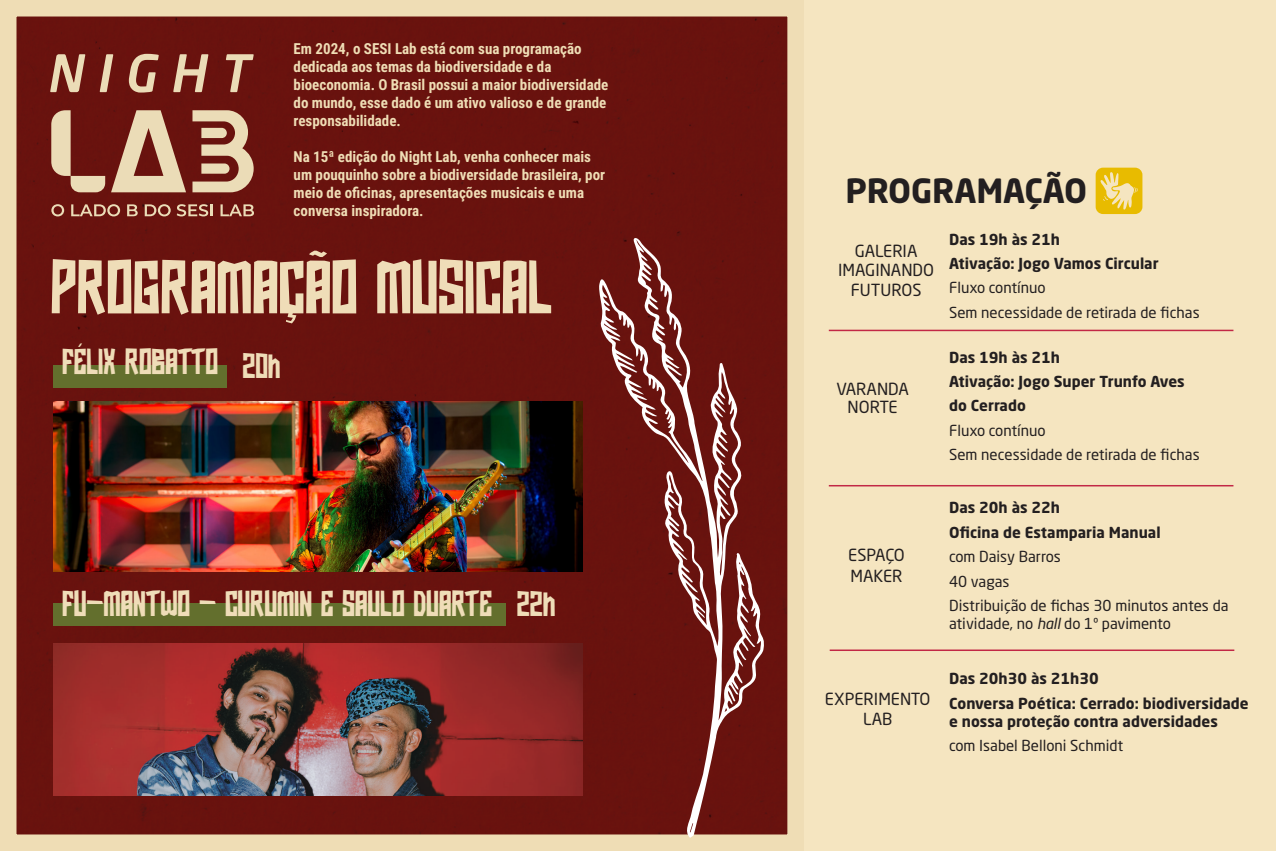
<style>
.page{position:relative;width:1276px;height:851px;background:#fff}
.page>*{position:absolute;margin:0;border:0;box-sizing:border-box;transform-origin:0 0}
.t1{font:75px "The Wild Bunch";letter-spacing:-.005em;color:#efddb8}
.t2{font:36px "The Wild Bunch";letter-spacing:-.005em;color:#efddb8}
.t3{font:700 33px "Neo Sans Pro";letter-spacing:-.005em;color:#231f20}
.t4{font:16.5px/19.5px "Neo Sans Pro";color:#231f20;text-align:center}
.t5{font:700 15px/18px "Roboto Condensed";color:#efddb5}
.t6{font:700 15px/18px "Neo Sans Pro";color:#231f20}
.t7{font:15px/18px "Neo Sans Pro";color:#231f20}
.s1{font-family:"Neo Sans Std";font-style:italic}
</style>
<div class="page">
<img style="left:17px;top:0;width:1259px;height:850px">
<div style="left:53px;top:603px;width:452px;height:22px;background:#636f2d"></div>
<div style="left:53px;top:365px;width:174px;height:23px;background:#636f2d"></div>
<div style="left:0;top:0;width:804px;height:850px;border:16px solid #efddb5"></div>
<svg style="left:50px;top:54px;width:35px;height:38px"></svg>
<svg style="left:100px;top:54px;width:13px;height:38px"></svg>
<svg style="left:129px;top:54px;width:30px;height:38px"></svg>
<svg style="left:173px;top:54px;width:35px;height:38px"></svg>
<svg style="left:226px;top:54px;width:28px;height:38px"></svg>
<svg style="left:51px;top:110px;width:54px;height:82px;background:#9a604f"></svg>
<svg style="left:111px;top:110px;width:75px;height:82px;background:#af7f69"></svg>
<svg style="left:192px;top:110px;width:62px;height:82px;background:#b1836c"></svg>
<svg style="left:51px;top:204px;width:13px;height:12px"></svg>
<svg style="left:71px;top:204px;width:49px;height:12px"></svg>
<svg style="left:127px;top:204px;width:11px;height:12px"></svg>
<svg style="left:145px;top:204px;width:26px;height:12px"></svg>
<svg style="left:177px;top:204px;width:36px;height:12px"></svg>
<svg style="left:220px;top:204px;width:34px;height:12px"></svg>
<img style="left:53px;top:401px;width:530px;height:171px">
<img style="left:53px;top:643px;width:530px;height:152px">
<div style="left:0;top:0;width:804px;height:13px;background:#efddb5"></div>
<div style="left:0;top:837px;width:804px;height:13px;background:#efddb5"></div>
<div style="left:0;top:0;width:11px;height:850px;background:#efddb5"></div>
<svg style="left:599px;top:237px;width:166px;height:600px;background:#792c29"></svg>
<hr style="left:829px;top:485px;width:404px;height:1px;background:#c22846">
<hr style="left:829px;top:329px;width:404px;height:2px;background:#c22846">
<hr style="left:829px;top:649px;width:405px;height:2px;background:#c22846">
<svg style="left:1095px;top:168px;width:47px;height:46px;background:#ebc739"></svg>
<p class="t5" style="left:294px;top:39px;width:316px">Em 2024, o SESI Lab está com sua programação dedicada aos temas da biodiversidade e da bioeconomia. O Brasil possui a maior biodiversidade do mundo, esse dado é um ativo valioso e de grande responsabilidade.</p>
<p class="t5" style="left:294px;top:147px;width:313px">Na 15ª edição do Night Lab, venha conhecer mais um pouquinho sobre a biodiversidade brasileira, por meio de oficinas, apresentações musicais e uma conversa inspiradora.</p>
<p class="t1" style="left:50px;top:248px;width:504px">PROGRAMAÇÃO MUSICAL</p>
<p class="t2" style="left:62px;top:342px;width:158px">FÉLIX ROBATTO</p>
<p class="t2" style="left:242px;top:346px;width:40px">20h</p>
<p class="t2" style="left:62px;top:585px;width:432px">FU-MANTWO - CURUMIN E SAULO DUARTE</p>
<p class="t2" style="left:517px;top:585px;width:40px">22h</p>
<p class="t3" style="left:845px;top:169px;width:243px">PROGRAMAÇÃO</p>
<p class="t4" style="left:838px;top:241px;width:97px">GALERIA<br>IMAGINANDO<br>FUTUROS</p>
<p class="t6" style="left:949px;top:230px;width:112px">Das 19h às 21h</p>
<p class="t6" style="left:949px;top:254px;width:211px">Ativação: Jogo Vamos Circular</p>
<p class="t7" style="left:949px;top:279px;width:98px">Fluxo contínuo</p>
<p class="t7" style="left:949px;top:303px;width:252px">Sem necessidade de retirada de fichas</p>
<p class="t6" style="left:949px;top:347px;width:112px">Das 19h às 21h</p>
<p class="t6" style="left:949px;top:372px;width:237px">Ativação: Jogo Super Trunfo Aves</p>
<p class="t6" style="left:949px;top:396px;width:78px">do Cerrado</p>
<p class="t7" style="left:949px;top:421px;width:98px">Fluxo contínuo</p>
<p class="t7" style="left:949px;top:445px;width:252px">Sem necessidade de retirada de fichas</p>
<p class="t4" style="left:836px;top:380px;width:74px;line-height:18px">VARANDA<br>NORTE</p>
<p class="t4" style="left:848px;top:544px;width:58px">ESPAÇO</p>
<p class="t4" style="left:850px;top:565px;width:53px">MAKER</p>
<p class="t4" style="left:825px;top:689px;width:107px">EXPERIMENTO</p>
<p class="t4" style="left:863px;top:708px;width:31px">LAB</p>
<p class="t6" style="left:949px;top:498px;width:112px">Das 20h às 22h</p>
<p class="t6" style="left:949px;top:523px;width:213px">Oficina de Estamparia Manual</p>
<p class="t7" style="left:949px;top:547px;width:113px">com Daisy Barros</p>
<p class="t7" style="left:949px;top:572px;width:62px">40 vagas</p>
<p class="t7" style="left:949px;top:596px;width:281px">Distribuição de fichas 30 minutos antes da atividade, no <span class="s1">hall</span> do 1º pavimento</p>
<p class="t6" style="left:949px;top:669px;width:151px">Das 20h30 às 21h30</p>
<p class="t6" style="left:949px;top:693px;width:301px">Conversa Poética: Cerrado: biodiversidade e nossa proteção contra adversidades</p>
<p class="t7" style="left:949px;top:736px;width:176px">com Isabel Belloni Schmidt</p>
</div>
